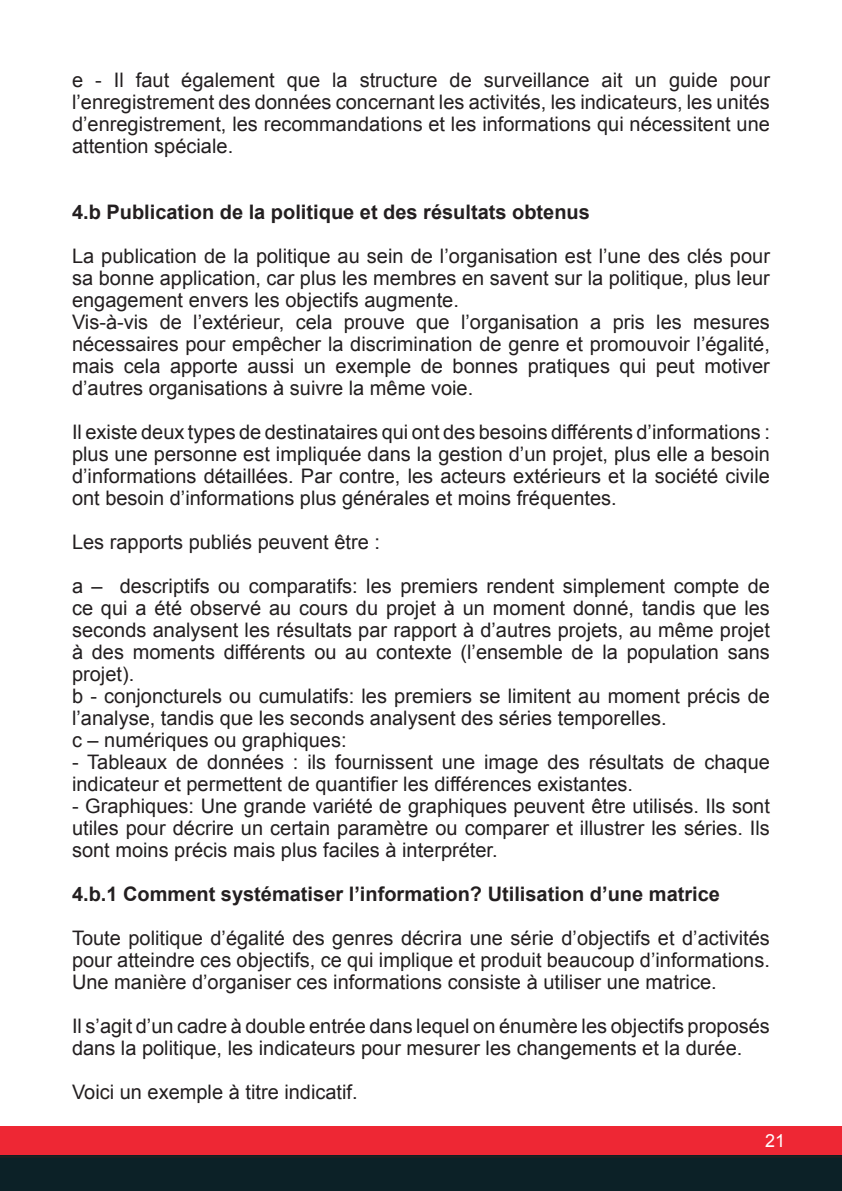
<style>
.page{position:relative;width:842px;height:1191px;background:#fff}
.page>*{position:absolute;margin:0;border:0;box-sizing:border-box;transform-origin:0 0}
.t1{font:20px/22px "Arial";color:#231f20;text-align:justify}
.t2{font:700 20px "Arial";color:#231f20}
.t3{font:18px "Arial";color:#fff}
</style>
<div class="page">
<div style="left:0;top:1126px;width:842px;height:25px;background:#ee2734"></div>
<div style="left:0;top:1153px;width:842px;height:38px;background:#ee2734"></div>
<div style="left:0;top:1129px;width:842px;height:25px;background:#ee2734"></div>
<div style="left:0;top:1155px;width:842px;height:36px;background:#0c2127"></div>
<p class="t1" style="left:72px;top:69px;width:699px">e - Il faut également que la structure de surveillance ait un guide pour l’enregistrement des données concernant les activités, les indicateurs, les unités d’enregistrement, les recommandations et les informations qui nécessitent une attention spéciale.</p>
<p class="t2" style="left:72px;top:198px;width:519px">4.b Publication de la politique et des résultats obtenus</p>
<p class="t1" style="left:72px;top:245px;width:699px;text-align:left">La publication de la politique au sein de l’organisation est l’une des clés pour sa bonne application, car plus les membres en savent sur la politique, plus leur engagement envers les objectifs augmente.<br>Vis-à-vis de l’extérieur, cela prouve que l’organisation a pris les mesures nécessaires pour empêcher la discrimination de genre et promouvoir l’égalité, mais cela apporte aussi un exemple de bonnes pratiques qui peut motiver d’autres organisations à suivre la même voie.</p>
<p class="t1" style="left:72px;top:421px;width:699px">Il existe deux types de destinataires qui ont des besoins différents d’informations : plus une personne est impliquée dans la gestion d’un projet, plus elle a besoin d’informations détaillées. Par contre, les acteurs extérieurs et la société civile ont besoin d’informations plus générales et moins fréquentes.</p>
<p class="t1" style="left:72px;top:531px;width:309px">Les rapports publiés peuvent être :</p>
<p class="t1" style="left:72px;top:575px;width:699px;text-align:left">a – descriptifs ou comparatifs: les premiers rendent simplement compte de ce qui a été observé au cours du projet à un moment donné, tandis que les seconds analysent les résultats par rapport à d’autres projets, au même projet à des moments différents ou au contexte (l’ensemble de la population sans projet).<br>b - conjoncturels ou cumulatifs: les premiers se limitent au moment précis de l’analyse, tandis que les seconds analysent des séries temporelles.<br>c – numériques ou graphiques:</p>
<p class="t1" style="left:72px;top:751px;width:699px">- Tableaux de données : ils fournissent une image des résultats de chaque indicateur et permettent de quantifier les différences existantes.</p>
<p class="t1" style="left:72px;top:795px;width:699px">- Graphiques: Une grande variété de graphiques peuvent être utilisés. Ils sont utiles pour décrire un certain paramètre ou comparer et illustrer les séries. Ils sont moins précis mais plus faciles à interpréter.</p>
<p class="t2" style="left:72px;top:880px;width:649px">4.b.1 Comment systématiser l’information? Utilisation d’une matrice</p>
<p class="t1" style="left:72px;top:927px;width:699px">Toute politique d’égalité des genres décrira une série d’objectifs et d’activités pour atteindre ces objectifs, ce qui implique et produit beaucoup d’informations.<br>Une manière d’organiser ces informations consiste à utiliser une matrice.</p>
<p class="t1" style="left:72px;top:1015px;width:699px">Il s’agit d’un cadre à double entrée dans lequel on énumère les objectifs proposés dans la politique, les indicateurs pour mesurer les changements et la durée.</p>
<p class="t1" style="left:72px;top:1081px;width:287px">Voici un exemple à titre indicatif.</p>
<p class="t3" style="left:765px;top:1128px;width:22px">21</p>
</div>
